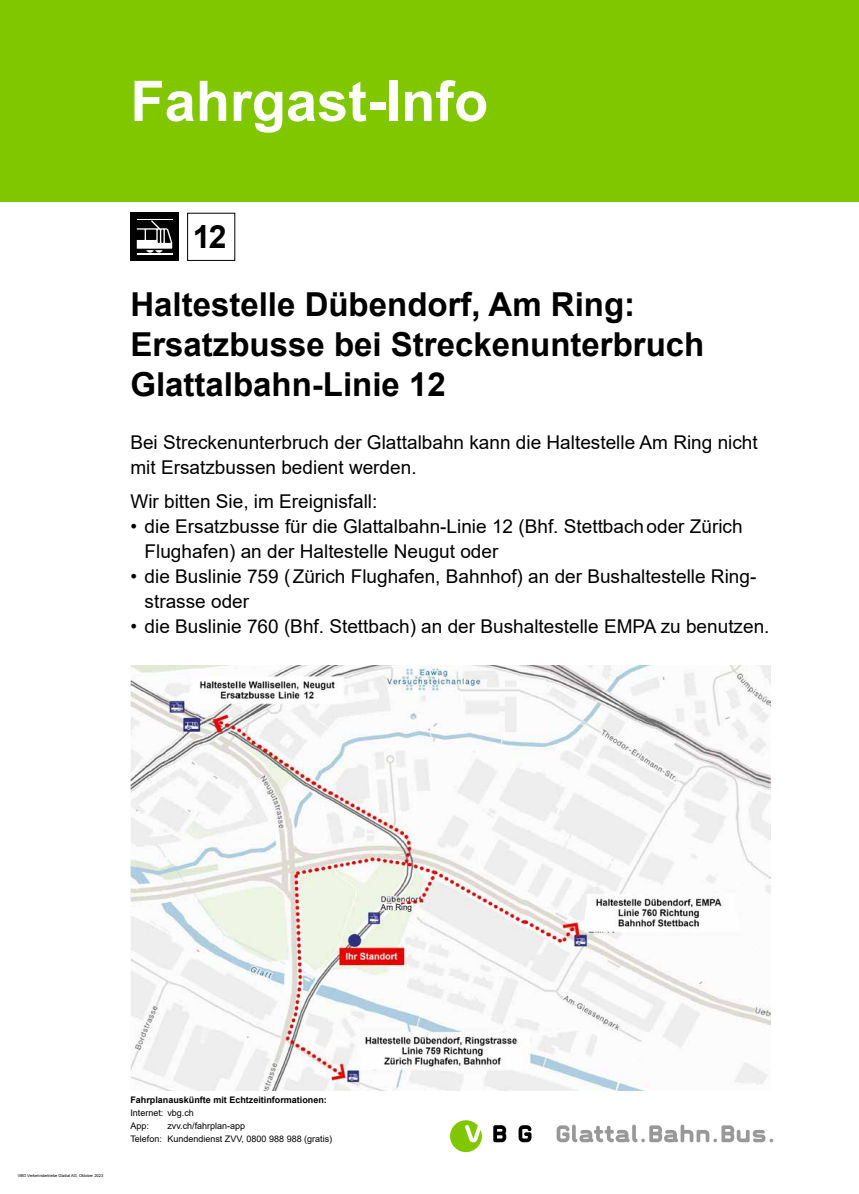
<style>
.page{position:relative;width:859px;height:1194px;background:#fff}
.page>*{position:absolute;margin:0;border:0;box-sizing:border-box;transform-origin:0 0}
.t1{font:700 56px "Arial";color:#fff}
.t2{font:700 33px/40px "Arial";color:#000}
.t3{font:700 32px "Arial";color:#000}
.t4{font:19px/25px "Arial";color:#000}
.t5{font:9px/13px "Arial";color:#000}
.t6{font:700 9px "Arial";color:#000}
.t7{font:8.1px "Arial";color:#000}
.t8{font:4px "Arial";color:#000}
</style>
<div class="page">
<div style="left:0;top:0;width:859px;height:201px;background:#80c700"></div>
<svg style="left:493px;top:1125px;width:13px;height:17px"></svg>
<svg style="left:519px;top:1125px;width:13px;height:17px"></svg>
<svg style="left:450px;top:1120px;width:32px;height:32px"></svg>
<svg style="left:557px;top:1124px;width:216px;height:18px"></svg>
<div style="left:130px;top:213px;width:49px;height:48px;background:#000"></div>
<svg style="left:137px;top:220px;width:35px;height:33px"></svg>
<hr style="left:137px;top:253px;width:35px;height:2px;background:#fff">
<hr style="left:137px;top:219px;width:35px;height:1px;background:#fff">
<div style="left:187px;top:213px;width:48px;height:48px;border:1px solid #000"></div>
<img style="left:131px;top:665px;width:640px;height:425px">
<div style="left:381px;top:904px;width:31px;height:6px;background:#fff"></div>
<h1 class="t1" style="left:130px;top:62px;width:359px">Fahrgast-Info</h1>
<h3 class="t3" style="left:193px;top:215px;width:35px">12</h3>
<h2 class="t2" style="left:130px;top:285px;width:576px">Haltestelle Dübendorf, Am Ring:<br>Ersatzbusse bei Streckenunterbruch<br>Glattalbahn-Linie 12</h2>
<p class="t4" style="left:130px;top:430px;width:629px">Bei Streckenunterbruch der Glattalbahn kann die Haltestelle Am Ring nicht mit Ersatzbussen bedient werden.</p>
<p class="t4" style="left:130px;top:488px;width:249px">Wir bitten Sie, im Ereignisfall:</p>
<p class="t4" style="left:145px;top:513px;width:600px;text-indent:-14px">• die Ersatzbusse für die Glattalbahn-Linie 12 (Bhf. Stettbachoder Zürich<br>Flughafen) an der Haltestelle Neugut oder</p>
<p class="t4" style="left:145px;top:563px;width:612px;text-indent:-14px">• die Buslinie 759 (Zürich Flughafen, Bahnhof) an der Bushaltestelle Ring&shy;strasse oder</p>
<p class="t4" style="left:130px;top:613px;width:641px">• die Buslinie 760 (Bhf. Stettbach) an der Bushaltestelle EMPA zu benutzen.</p>
<p class="t7" style="left:381px;top:901px;width:33px">Am Ring</p>
<p class="t8" style="left:18px;top:1172px;width:87px">VBG Verkehrsbetriebe Glattal AG, Oktober 2023</p>
<p class="t6" style="left:130px;top:1093px;width:198px">Fahrplanauskünfte mit Echtzeitinformationen:</p>
<p class="t5" style="left:130px;top:1106px;width:65px">Internet: vbg.ch<br>App:</p>
<p class="t5" style="left:130px;top:1119px;width:203px;text-indent:37px">zvv.ch/fahrplan-app<br>Telefon: Kundendienst ZVV, 0800 988 988 (gratis)</p>
</div>
